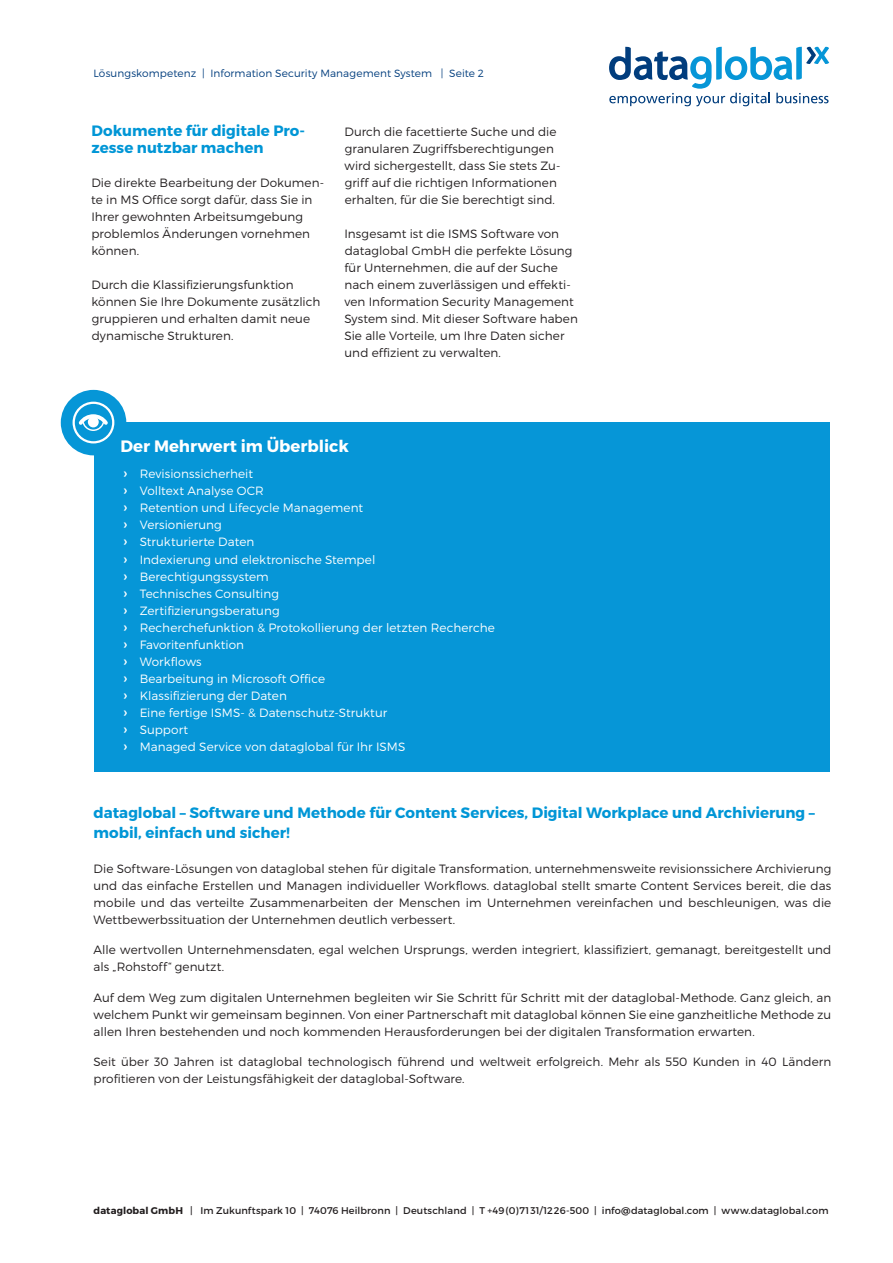
<style>
.page{position:relative;width:893px;height:1263px;background:#fff}
.page>*{position:absolute;margin:0;border:0;box-sizing:border-box;transform-origin:0 0}
.t1{font:700 16.5px "Montserrat";color:#fff}
._03_3_-_Copy{font:700 15px/19.5px "Montserrat";color:#0096d6}
._03_3_-_Copy-2{font:300 12px/17px "Montserrat";letter-spacing:.005em;color:#231f20}
.t2{font:300 12px "Montserrat";letter-spacing:.005em;color:#fff}
.t3{font:300 10.5px "Montserrat";letter-spacing:.01em;color:#013d7d}
.t4{font:9.75px "Montserrat";letter-spacing:.01em;color:#231f20}
.s1{font-weight:400;font-size:15px}
.s2{font-weight:700}
</style>
<div class="page">
<div style="left:94px;top:423px;width:736px;height:349px;background:#0696d7"></div>
<svg style="left:609px;top:47px;width:220px;height:59px"></svg>
<div style="left:61px;top:390px;width:65px;height:65px;background:#0696d7;border-radius:50%"></div>
<svg style="left:79px;top:414px;width:29px;height:17px"></svg>
<div style="left:88px;top:416px;width:11px;height:11px;background:#fff;border-radius:50%"></div>
<div style="left:73px;top:402px;width:41px;height:41px;border:2px solid #fff;border-radius:50%"></div>
<p class="t3" style="left:94px;top:66px;width:392px">Lösungskompetenz | Information Security Management System | Seite 2</p>
<p class="_03_3_-_Copy" style="left:92px;top:122px;width:215px;line-height:17px">Dokumente für digitale Pro&shy;zesse nutzbar machen</p>
<p class="_03_3_-_Copy-2" style="left:91px;top:174px;width:234px">Die direkte Bearbeitung der Dokumen&shy;te in MS Office sorgt dafür, dass Sie in<br>Ihrer gewohnten Arbeitsumgebung problemlos Änderungen vornehmen können.</p>
<p class="_03_3_-_Copy-2" style="left:91px;top:276px;width:231px">Durch die Klassifizierungsfunktion können Sie Ihre Dokumente zusätzlich gruppieren und erhalten damit neue dynamische Strukturen.</p>
<p class="_03_3_-_Copy-2" style="left:344px;top:123px;width:218px">Durch die facettierte Suche und die granularen Zugriffsberechtigungen wird sichergestellt, dass Sie stets Zu&shy;griff auf die richtigen Informationen erhalten, für die Sie berechtigt sind.</p>
<p class="_03_3_-_Copy-2" style="left:344px;top:225px;width:235px">Insgesamt ist die ISMS Software von dataglobal GmbH die perfekte Lösung für Unternehmen, die auf der Suche nach einem zuverlässigen und effekti&shy;ven Information Security Management System sind. Mit dieser Software haben Sie alle Vorteile, um Ihre Daten sicher und effizient zu verwalten.</p>
<p class="t1" style="left:121px;top:436px;width:230px">Der Mehrwert im Überblick</p>
<p class="t2" style="left:123px;top:467px;width:132px"><span class="s1">›</span> Revisionssicherheit</p>
<p class="t2" style="left:123px;top:484px;width:143px"><span class="s1">›</span> Volltext Analyse OCR</p>
<p class="t2" style="left:123px;top:501px;width:242px"><span class="s1">›</span> Retention und Lifecycle Management</p>
<p class="t2" style="left:123px;top:518px;width:101px"><span class="s1">›</span> Versionierung</p>
<p class="t2" style="left:123px;top:535px;width:133px"><span class="s1">›</span> Strukturierte Daten</p>
<p class="t2" style="left:123px;top:552px;width:254px"><span class="s1">›</span> Indexierung und elektronische Stempel</p>
<p class="t2" style="left:123px;top:569px;width:148px"><span class="s1">›</span> Berechtigungssystem</p>
<p class="t2" style="left:123px;top:586px;width:158px"><span class="s1">›</span> Technisches Consulting</p>
<p class="t2" style="left:123px;top:603px;width:158px"><span class="s1">›</span> Zertifizierungsberatung</p>
<p class="t2" style="left:123px;top:620px;width:374px"><span class="s1">›</span> Recherchefunktion &amp; Protokollierung der letzten Recherche</p>
<p class="t2" style="left:123px;top:637px;width:123px"><span class="s1">›</span> Favoritenfunktion</p>
<p class="t2" style="left:123px;top:654px;width:81px"><span class="s1">›</span> Workflows</p>
<p class="t2" style="left:123px;top:671px;width:204px"><span class="s1">›</span> Bearbeitung in Microsoft Office</p>
<p class="t2" style="left:123px;top:688px;width:166px"><span class="s1">›</span> Klassifizierung der Daten</p>
<p class="t2" style="left:123px;top:705px;width:266px"><span class="s1">›</span> Eine fertige ISMS- &amp; Datenschutz-Struktur</p>
<p class="t2" style="left:123px;top:722px;width:67px"><span class="s1">›</span> Support</p>
<p class="t2" style="left:123px;top:739px;width:284px"><span class="s1">›</span> Managed Service von dataglobal für Ihr ISMS</p>
<p class="_03_3_-_Copy" style="left:94px;top:803px;width:723px">dataglobal – Software und Methode für Content Services, Digital Workplace und Archivierung – mobil, einfach und sicher!</p>
<p class="_03_3_-_Copy-2" style="left:94px;top:860px;width:739px;text-align:justify">Die Software-Lösungen von dataglobal stehen für digitale Transformation, unternehmensweite revisionssichere Archivierung und das einfache Erstellen und Managen individueller Workflows. dataglobal stellt smarte Content Services bereit, die das mobile und das verteilte Zusammenarbeiten der Menschen im Unternehmen vereinfachen und beschleunigen, was die Wettbewerbssituation der Unternehmen deutlich verbessert.</p>
<p class="_03_3_-_Copy-2" style="left:94px;top:941px;width:739px">Alle wertvollen Unternehmensdaten, egal welchen Ursprungs, werden integriert, klassifiziert, gemanagt, bereitgestellt und als „Rohstoff“ genutzt.</p>
<p class="_03_3_-_Copy-2" style="left:94px;top:989px;width:739px;text-align:justify">Auf dem Weg zum digitalen Unternehmen begleiten wir Sie Schritt für Schritt mit der dataglobal-Methode. Ganz gleich, an welchem Punkt wir gemeinsam beginnen. Von einer Partnerschaft mit dataglobal können Sie eine ganzheitliche Methode zu allen Ihren bestehenden und noch kommenden Herausforderungen bei der digitalen Transformation erwarten.</p>
<p class="_03_3_-_Copy-2" style="left:94px;top:1053px;width:739px">Seit über 30 Jahren ist dataglobal technologisch führend und weltweit erfolgreich. Mehr als 550 Kunden in 40 Ländern profitieren von der Leistungsfähigkeit der dataglobal-Software.</p>
<p class="t4" style="left:94px;top:1205px;width:736px"><span class="s2">dataglobal GmbH</span> | Im Zukunftspark 10 | 74076 Heilbronn | Deutschland | T +49(0)7131/1226-500 | info@dataglobal.com | www.dataglobal.com</p>
</div>
